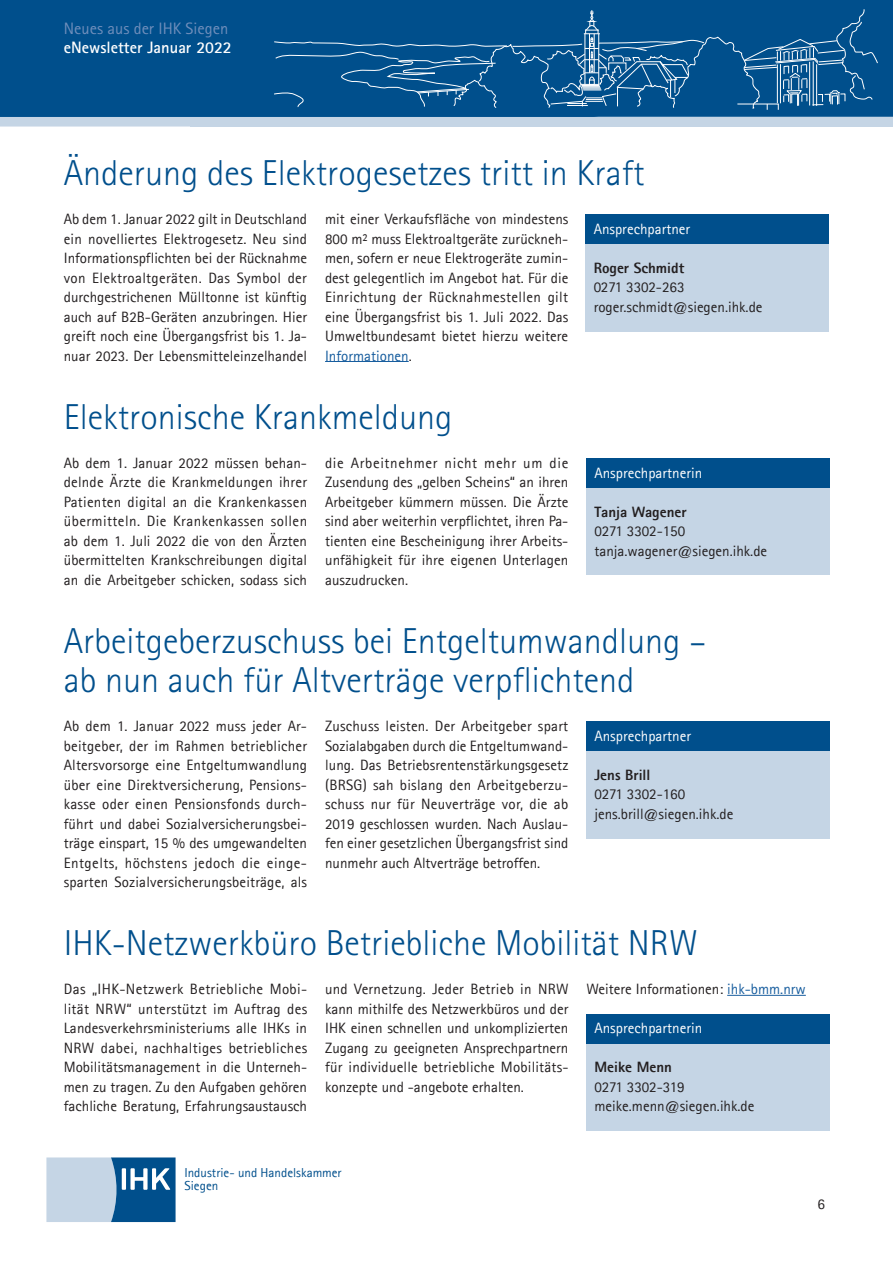
<style>
.page{position:relative;width:893px;height:1263px;background:#fff}
.page>*{position:absolute;margin:0;border:0;box-sizing:border-box;transform-origin:0 0}
.t1{font:225px "Rotis Sans Serif";color:#004f8c}
.H2_5{font:300 36px/39px "Rotis Sans Serif";color:#004f8c}
.t2{font:700 16.5px "Rotis Sans Serif";color:#fff}
.t3{font:16.5px "Rotis Sans Serif";color:#6f8ebb}
.Fließtext{font:15px/19.5px "Agfa Rotis Sans Serif";color:#231f20;text-align:justify}
.Fließtext-2{font:15px "Agfa Rotis Sans Serif";color:#fff}
.Fließtext-3{font:700 15px "Agfa Rotis Sans Serif";color:#231f20}
.t4{font:13.05px/13.4px "Agfa Rotis Sans Serif";color:#004f8c}
.s1{color:#175d9e}
</style>
<div class="page">
<div style="left:0;top:117px;width:893px;height:10px;background:#c5d5e5"></div>
<div style="left:0;top:0;width:893px;height:117px;background:#004f8c"></div>
<svg style="left:46px;top:1157px;width:130px;height:65px;background:#79a1c2"></svg>
<svg style="left:274px;top:9px;width:604px;height:103px;background:#125b94"></svg>
<div style="left:586px;top:487px;width:244px;height:88px;background:#c5d5e5"></div>
<div style="left:586px;top:458px;width:244px;height:29px;background:#004f8c"></div>
<div style="left:586px;top:751px;width:244px;height:87px;background:#c5d5e5"></div>
<div style="left:586px;top:721px;width:244px;height:29px;background:#004f8c"></div>
<div style="left:585px;top:244px;width:244px;height:87px;background:#c5d5e5"></div>
<div style="left:585px;top:214px;width:244px;height:30px;background:#004f8c"></div>
<hr style="left:325px;top:361px;width:84px;height:1px;background:#175d9e">
<hr style="left:727px;top:995px;width:79px;height:1px;background:#175d9e">
<div style="left:586px;top:1043px;width:244px;height:88px;background:#c5d5e5"></div>
<div style="left:586px;top:1014px;width:244px;height:29px;background:#004f8c"></div>
<p class="t3" style="left:64px;top:18px;width:166px">Neues aus der IHK Siegen</p>
<p class="t2" style="left:64px;top:37px;width:170px">eNewsletter Januar 2022</p>
<h1 class="t1" style="left:-8px;top:-15px;width:885px">Berufsbild</h1>
<p class="H2_5" style="left:64px;top:153px;width:582px">Änderung des Elektrogesetzes tritt in Kraft</p>
<p class="Fließtext" style="left:64px;top:209px;width:245px">Ab dem 1. Januar 2022 gilt in Deutschland ein novelliertes Elektrogesetz. Neu sind Informationspflichten bei der Rücknahme von Elektroaltgeräten. Das Symbol der durchgestrichenen Mülltonne ist künftig auch auf B2B-Geräten anzubringen. Hier greift noch eine Übergangsfrist bis 1. Ja&shy;nuar 2023. Der Lebensmitteleinzelhandel</p>
<p class="Fließtext" style="left:325px;top:209px;width:245px">mit einer Verkaufsfläche von mindestens 800 m² muss Elektroaltgeräte zurückneh&shy;men, sofern er neue Elektrogeräte zumin&shy;dest gelegentlich im Angebot hat. Für die Einrichtung der Rücknahmestellen gilt eine Übergangsfrist bis 1. Juli 2022. Das Umweltbundesamt bietet hierzu weitere <span class="s1">Informationen</span>.</p>
<p class="Fließtext-2" style="left:594px;top:220px;width:98px">Ansprechpartner</p>
<p class="Fließtext-3" style="left:594px;top:258px;width:92px">Roger Schmidt</p>
<p class="Fließtext" style="left:594px;top:277px;width:92px">0271 3302-263</p>
<p class="Fließtext" style="left:594px;top:297px;width:170px">roger.schmidt@siegen.ihk.de</p>
<p class="H2_5" style="left:64px;top:397px;width:390px">Elektronische Krankmeldung</p>
<p class="Fließtext" style="left:64px;top:453px;width:245px">Ab dem 1. Januar 2022 müssen behan&shy;delnde Ärzte die Krankmeldungen ihrer Patienten digital an die Krankenkassen übermitteln. Die Krankenkassen sollen ab dem 1. Juli 2022 die von den Ärzten übermittelten Krankschreibungen digital an die Arbeitgeber schicken, sodass sich</p>
<p class="Fließtext" style="left:325px;top:453px;width:245px">die Arbeitnehmer nicht mehr um die Zusendung des „gelben Scheins“ an ihren Arbeitgeber kümmern müssen. Die Ärzte sind aber weiterhin verpflichtet, ihren Pa&shy;tienten eine Bescheinigung ihrer Arbeits&shy;unfähigkeit für ihre eigenen Unterlagen auszudrucken.</p>
<p class="Fließtext-2" style="left:594px;top:464px;width:109px">Ansprechpartnerin</p>
<p class="Fließtext-3" style="left:594px;top:502px;width:94px">Tanja Wagener</p>
<p class="Fließtext" style="left:594px;top:521px;width:92px">0271 3302-150</p>
<p class="Fließtext" style="left:594px;top:541px;width:174px">tanja.wagener@siegen.ihk.de</p>
<p class="H2_5" style="left:64px;top:621px;width:644px">Arbeitgeberzuschuss bei Entgeltumwandlung – ab nun auch für Altverträge verpflichtend</p>
<p class="Fließtext" style="left:64px;top:716px;width:245px">Ab dem 1. Januar 2022 muss jeder Ar&shy;beitgeber, der im Rahmen betrieblicher Altersvorsorge eine Entgeltumwandlung über eine Direktversicherung, Pensions&shy;kasse oder einen Pensionsfonds durch&shy;führt und dabei Sozialversicherungsbei&shy;träge einspart, 15 % des umgewandelten Entgelts, höchstens jedoch die einge&shy;sparten Sozialversicherungsbeiträge, als</p>
<p class="Fließtext" style="left:325px;top:716px;width:245px">Zuschuss leisten. Der Arbeitgeber spart Sozialabgaben durch die Entgeltumwand&shy;lung. Das Betriebsrentenstärkungsgesetz (BRSG) sah bislang den Arbeitgeberzu&shy;schuss nur für Neuverträge vor, die ab 2019 geschlossen wurden. Nach Auslau&shy;fen einer gesetzlichen Übergangsfrist sind nunmehr auch Altverträge betroffen.</p>
<p class="Fließtext-2" style="left:594px;top:727px;width:98px">Ansprechpartner</p>
<p class="Fließtext-3" style="left:594px;top:765px;width:57px">Jens Brill</p>
<p class="Fließtext" style="left:594px;top:784px;width:92px">0271 3302-160</p>
<p class="Fließtext" style="left:594px;top:804px;width:140px">jens.brill@siegen.ihk.de</p>
<p class="H2_5" style="left:64px;top:924px;width:635px">IHK-Netzwerkbüro Betriebliche Mobilität NRW</p>
<p class="Fließtext" style="left:64px;top:979px;width:245px">Das „IHK-Netzwerk Betriebliche Mobi&shy;lität NRW“ unterstützt im Auftrag des Landesverkehrsministeriums alle IHKs in NRW dabei, nachhaltiges betriebliches Mobilitätsmanagement in die Unterneh&shy;men zu tragen. Zu den Aufgaben gehören fachliche Beratung, Erfahrungsaustausch</p>
<p class="Fließtext" style="left:325px;top:979px;width:245px">und Vernetzung. Jeder Betrieb in NRW kann mithilfe des Netzwerkbüros und der IHK einen schnellen und unkomplizierten Zugang zu geeigneten Ansprechpartnern für individuelle betriebliche Mobilitäts&shy;konzepte und -angebote erhalten.</p>
<p class="Fließtext" style="left:586px;top:979px;width:221px">Weitere Informationen: <span class="s1">ihk-bmm.nrw</span></p>
<p class="Fließtext-2" style="left:594px;top:1019px;width:109px">Ansprechpartnerin</p>
<p class="Fließtext-3" style="left:594px;top:1058px;width:79px">Meike Menn</p>
<p class="Fließtext" style="left:594px;top:1077px;width:92px">0271 3302-319</p>
<p class="Fließtext" style="left:594px;top:1096px;width:161px">meike.menn@siegen.ihk.de</p>
<p class="t4" style="left:184px;top:1165px;width:159px">Industrie- und Handelskammer<br>Siegen</p>
<p class="Fließtext" style="left:817px;top:1194px;width:9px">6</p>
</div>
